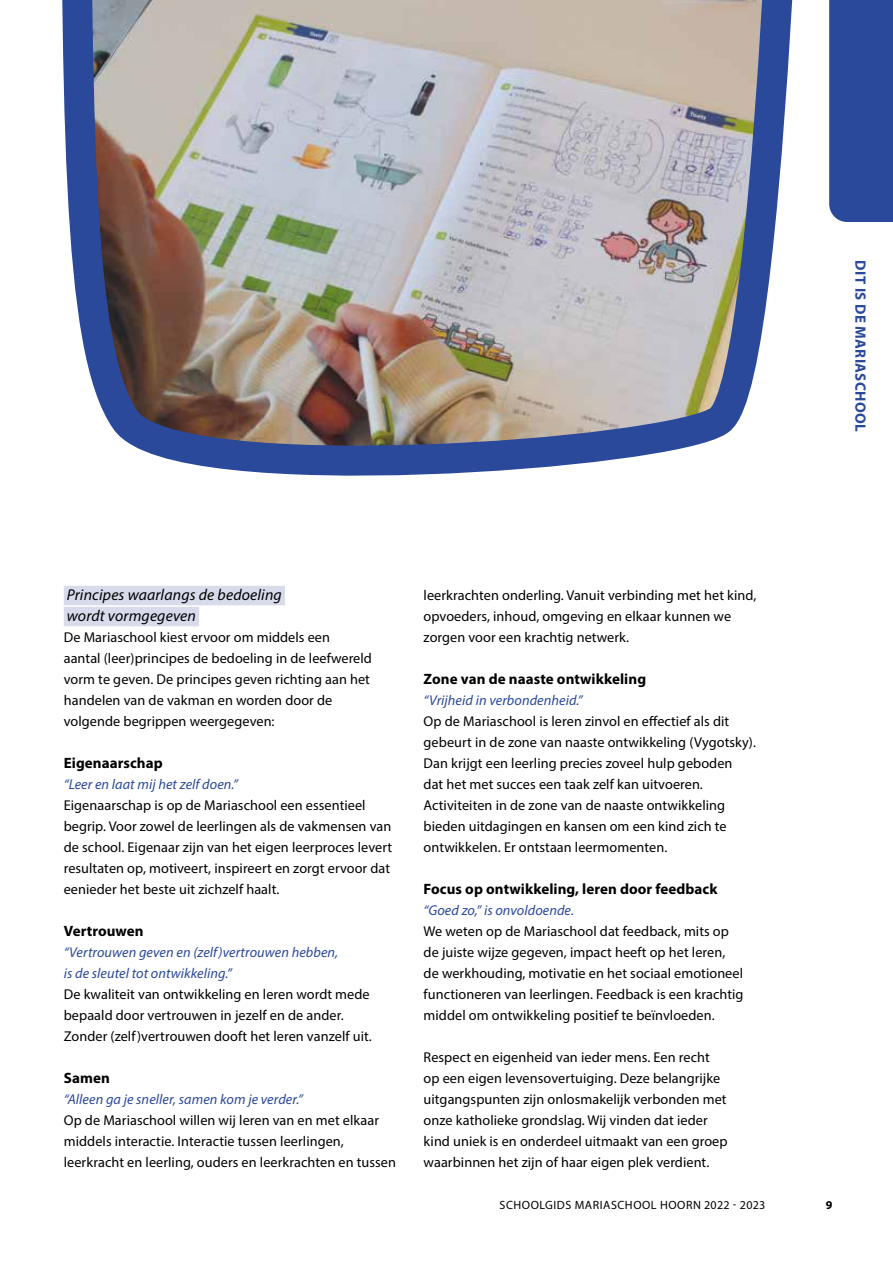
<style>
.page{position:relative;width:893px;height:1263px;background:#fff}
.page>*{position:absolute;margin:0;border:0;box-sizing:border-box;transform-origin:0 0}
.t1{font:italic 15.75px/21px "Myriad Pro";letter-spacing:.01em;color:#000}
.t2{font:700 15px "Myriad Pro";letter-spacing:.005em;color:#000}
.t3{font:700 15px "Myriad Pro";letter-spacing:.025em;color:#2b499a}
.t4{font:14.25px/21px "Myriad Pro";letter-spacing:.005em;color:#000}
.t5{font:italic 14.25px/21px "Myriad Pro";letter-spacing:.005em;color:#2b499a}
.t6{font:12px "Myriad Pro";letter-spacing:.045em;color:#000}
.t7{font:700 12px "Myriad Pro";color:#000}
</style>
<div class="page">
<div style="left:64px;top:586px;width:221px;height:19px;background:#d7dbeb"></div>
<div style="left:64px;top:607px;width:135px;height:19px;background:#d7dbeb"></div>
<img style="left:62px;top:0;width:831px;height:476px">
<p class="t3" style="left:870px;top:260px;width:173px;rotate:90deg">DIT IS DE MARIASCHOOL</p>
<p class="t1" style="left:67px;top:584px;width:217px">Principes waarlangs de bedoeling wordt vormgegeven</p>
<p class="t4" style="left:64px;top:626px;width:310px">De Mariaschool kiest ervoor om middels een<br>aantal (leer)principes de bedoeling in de leefwereld vorm te geven. De principes geven richting aan het handelen van de vakman en worden door de volgende begrippen weergegeven:</p>
<p class="t2" style="left:64px;top:753px;width:100px">Eigenaarschap</p>
<p class="t5" style="left:64px;top:773px;width:176px">“Leer en laat mij het zelf doen.”</p>
<p class="t4" style="left:64px;top:795px;width:330px">Eigenaarschap is op de Mariaschool een essentieel begrip. Voor zowel de leerlingen als de vakmensen van de school. Eigenaar zijn van het eigen leerproces levert resultaten op, motiveert, inspireert en zorgt ervoor dat eenieder het beste uit zichzelf haalt.</p>
<p class="t2" style="left:64px;top:921px;width:81px">Vertrouwen</p>
<p class="t5" style="left:64px;top:941px;width:276px">“Vertrouwen geven en (zelf)vertrouwen hebben, is de sleutel tot ontwikkeling.”</p>
<p class="t4" style="left:64px;top:984px;width:310px">De kwaliteit van ontwikkeling en leren wordt mede bepaald door vertrouwen in jezelf en de ander.<br>Zonder (zelf)vertrouwen dooft het leren vanzelf uit.</p>
<p class="t2" style="left:64px;top:1068px;width:48px">Samen</p>
<p class="t5" style="left:64px;top:1088px;width:241px">“Alleen ga je sneller, samen kom je verder.”</p>
<p class="t4" style="left:64px;top:1110px;width:334px">Op de Mariaschool willen wij leren van en met elkaar middels interactie. Interactie tussen leerlingen, leerkracht en leerling, ouders en leerkrachten en tussen</p>
<p class="t4" style="left:424px;top:584px;width:334px">leerkrachten onderling. Vanuit verbinding met het kind, opvoeders, inhoud, omgeving en elkaar kunnen we zorgen voor een krachtig netwerk.</p>
<p class="t2" style="left:424px;top:669px;width:224px">Zone van de naaste ontwikkeling</p>
<p class="t5" style="left:424px;top:689px;width:161px">“Vrijheid in verbondenheid.”</p>
<p class="t4" style="left:424px;top:711px;width:334px">Op de Mariaschool is leren zinvol en effectief als dit gebeurt in de zone van naaste ontwikkeling (Vygotsky).<br>Dan krijgt een leerling precies zoveel hulp geboden<br>dat het met succes een taak zelf kan uitvoeren.<br>Activiteiten in de zone van de naaste ontwikkeling bieden uitdagingen en kansen om een kind zich te ontwikkelen. Er ontstaan leermomenten.</p>
<p class="t2" style="left:424px;top:879px;width:295px">Focus op ontwikkeling, leren door feedback</p>
<p class="t5" style="left:424px;top:899px;width:152px">“Goed zo,” is onvoldoende.</p>
<p class="t4" style="left:424px;top:921px;width:321px">We weten op de Mariaschool dat feedback, mits op de juiste wijze gegeven, impact heeft op het leren, de werkhouding, motivatie en het sociaal emotioneel functioneren van leerlingen. Feedback is een krachtig middel om ontwikkeling positief te beïnvloeden.</p>
<p class="t4" style="left:424px;top:1047px;width:305px">Respect en eigenheid van ieder mens. Een recht op een eigen levensovertuiging. Deze belangrijke uitgangspunten zijn onlosmakelijk verbonden met onze katholieke grondslag. Wij vinden dat ieder kind uniek is en onderdeel uitmaakt van een groep waarbinnen het zijn of haar eigen plek verdient.</p>
<p class="t6" style="left:500px;top:1198px;width:267px">SCHOOLGIDS MARIASCHOOL HOORN 2022 - 2023</p>
<p class="t7" style="left:826px;top:1197px;width:8px">9</p>
</div>
